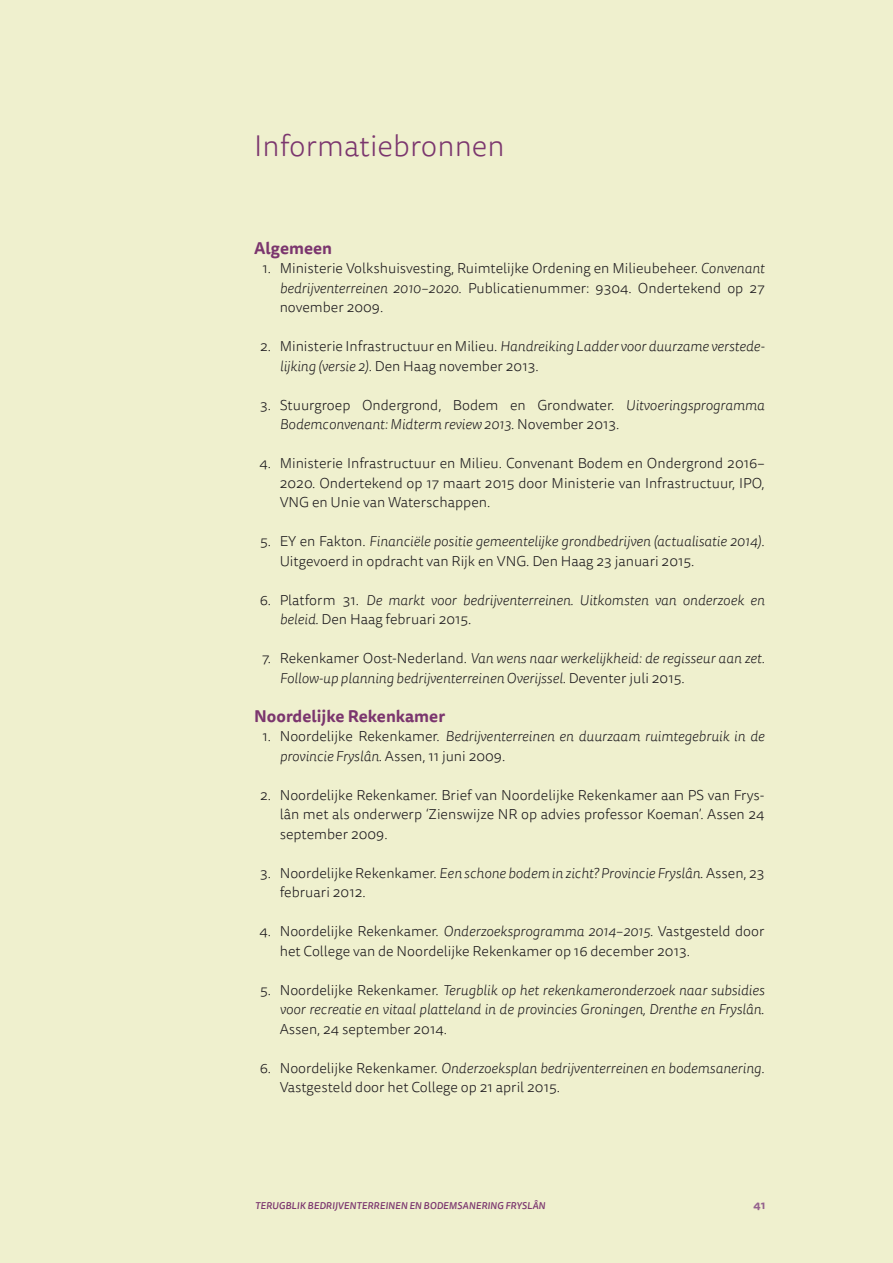
<style>
.page{position:relative;width:893px;height:1263px;background:#eff0ce}
.page>*{position:absolute;margin:0;border:0;box-sizing:border-box;transform-origin:0 0}
.t1{font:300 30px "Tisa Sans OT";color:#7b366e}
.t2{font:700 16.5px "Tisa Sans OT";color:#7b366e}
.t3{font:300 14.4px/19.5px "Tisa Sans OT";color:#1a171b}
.t4{font:italic 300 14.4px/19.5px "Tisa Sans OT";color:#1a171b}
.t5{font:700 11.4px "Tisa Sans OT";color:#95638e}
.t6{font:italic 500 9.75px "Tisa Sans OT";letter-spacing:.01em;color:#7b366e}
.s1{font-style:italic}
.s2{font-style:normal}
</style>
<div class="page">
<h1 class="t1" style="left:254px;top:128px;width:252px">Informatiebronnen</h1>
<p class="t2" style="left:254px;top:237px;width:79px">Algemeen</p>
<p class="t3" style="left:280px;top:259px;width:486px;text-align:justify;text-indent:-17px">1. Ministerie Volkshuisvesting, Ruimtelijke Ordening en Milieubeheer. <span class="s1">Convenant bedrijventerreinen 2010–2020</span>. Publicatienummer: 9304. Ondertekend op 27 november 2009.</p>
<p class="t3" style="left:280px;top:337px;width:486px;text-indent:-20px">2. Ministerie Infrastructuur en Milieu. <span class="s1">Handreiking Ladder voor duurzame verstede&shy;lijking (versie 2)</span>. Den Haag november 2013.</p>
<p class="t3" style="left:280px;top:396px;width:486px;text-indent:-19px">3. Stuurgroep Ondergrond, Bodem en Grondwater. <span class="s1">Uitvoeringsprogramma<br>Bodemconvenant: Midterm review 2013</span>. November 2013.</p>
<p class="t3" style="left:280px;top:454px;width:486px;text-align:justify;text-indent:-20px">4. Ministerie Infrastructuur en Milieu. Convenant Bodem en Ondergrond 2016– 2020. Ondertekend op 17 maart 2015 door Ministerie van Infrastructuur, IPO, VNG en Unie van Waterschappen.</p>
<p class="t3" style="left:280px;top:532px;width:486px;text-indent:-20px">5. EY en Fakton. <span class="s1">Financiële positie gemeentelijke grondbedrijven (actualisatie 2014)</span>.<br>Uitgevoerd in opdracht van Rijk en VNG. Den Haag 23 januari 2015.</p>
<p class="t4" style="left:280px;top:591px;width:486px;text-indent:-20px"><span class="s2">6. Platform 31.</span> De markt voor bedrijventerreinen. Uitkomsten van onderzoek en beleid<span class="s2">. Den Haag februari 2015.</span></p>
<p class="t4" style="left:280px;top:649px;width:486px;text-indent:-17px"><span class="s2">7. Rekenkamer Oost-Nederland.</span> Van wens naar werkelijkheid: de regisseur aan zet.<br>Follow-up planning bedrijventerreinen Overijssel<span class="s2">. Deventer juli 2015.</span></p>
<p class="t2" style="left:254px;top:705px;width:192px">Noordelijke Rekenkamer</p>
<p class="t4" style="left:280px;top:727px;width:486px;text-indent:-17px"><span class="s2">1. Noordelijke Rekenkamer.</span> Bedrijventerreinen en duurzaam ruimtegebruik in de provincie Fryslân<span class="s2">. Assen, 11 juni 2009.</span></p>
<p class="t3" style="left:280px;top:786px;width:486px;text-align:justify;text-indent:-20px">2. Noordelijke Rekenkamer. Brief van Noordelijke Rekenkamer aan PS van Frys&shy;lân met als onderwerp ‘Zienswijze NR op advies professor Koeman’. Assen 24 september 2009.</p>
<p class="t3" style="left:280px;top:864px;width:486px;text-indent:-19px">3. Noordelijke Rekenkamer. <span class="s1">Een schone bodem in zicht? Provincie Fryslân</span>. Assen, 23 februari 2012.</p>
<p class="t3" style="left:280px;top:922px;width:486px;text-indent:-20px">4. Noordelijke Rekenkamer. <span class="s1">Onderzoeksprogramma 2014–2015</span>. Vastgesteld door het College van de Noordelijke Rekenkamer op 16 december 2013.</p>
<p class="t4" style="left:280px;top:981px;width:486px;text-align:justify;text-indent:-20px"><span class="s2">5. Noordelijke Rekenkamer.</span> Terugblik op het rekenkameronderzoek naar subsidies voor recreatie en vitaal platteland in de provincies Groningen, Drenthe en Fryslân<span class="s2">.<br>Assen, 24 september 2014.</span></p>
<p class="t3" style="left:280px;top:1059px;width:486px;text-indent:-20px">6. Noordelijke Rekenkamer. <span class="s1">Onderzoeksplan bedrijventerreinen en bodemsanering</span>.<br>Vastgesteld door het College op 21 april 2015.</p>
<p class="t6" style="left:255px;top:1200px;width:292px">TERUGBLIK BEDRIJVENTERREINEN EN BODEMSANERING FRYSLÂN</p>
<p class="t5" style="left:753px;top:1198px;width:13px">41</p>
</div>
